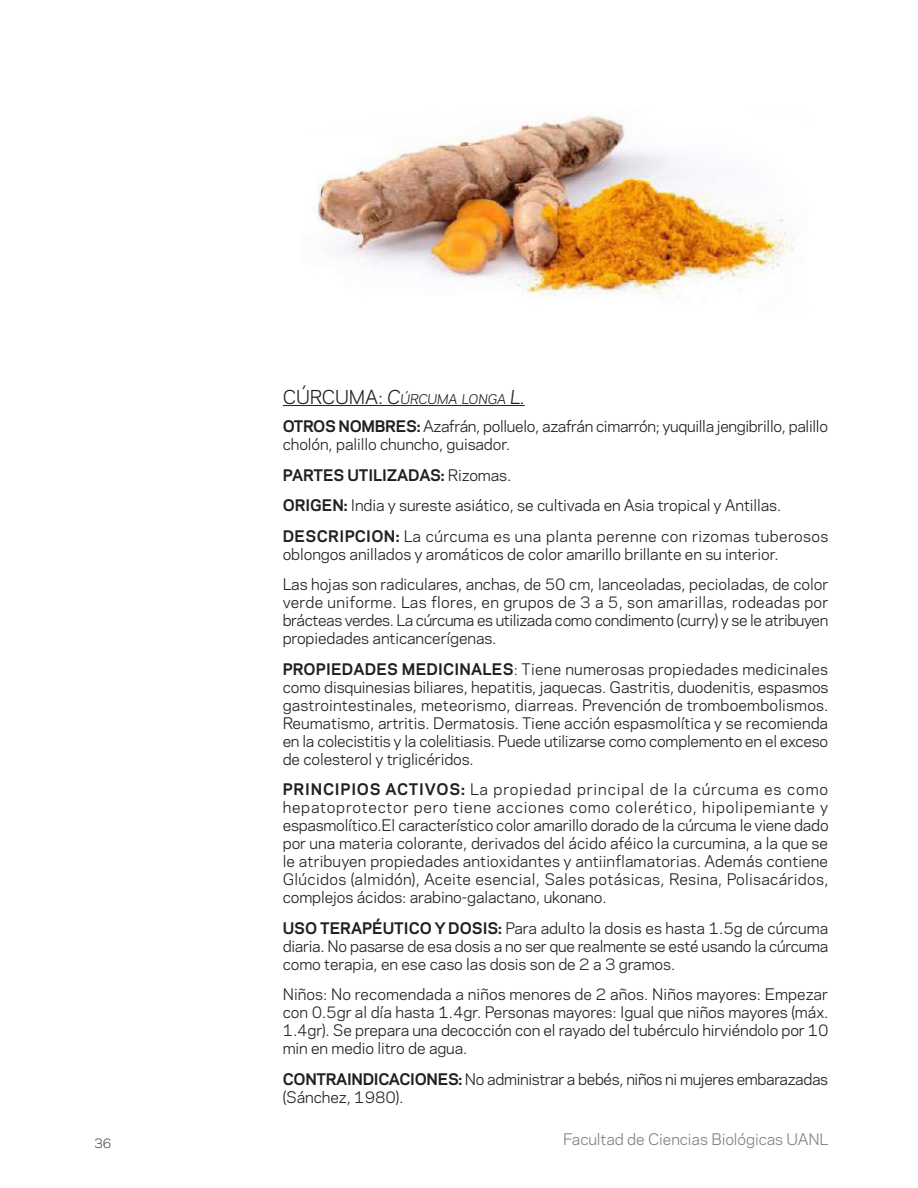
<style>
.page{position:relative;width:918px;height:1188px;background:#fff}
.page>*{position:absolute;margin:0;border:0;box-sizing:border-box;transform-origin:0 0}
.t1{font:15px/18px "Galaxie Polaris";letter-spacing:-.005em;color:#231f20;text-align:justify}
.t2{font:15px/18px "Galaxie Polaris";letter-spacing:-.025em;color:#231f20}
.t3{font:15px "Galaxie Polaris";letter-spacing:-.005em;color:#808285}
.t4{font:700 15px "Galaxie Polaris";letter-spacing:-.005em;color:#231f20}
.t5{font:italic 12.6px "Galaxie Polaris";letter-spacing:-.01em;color:#231f20}
.t6{font:300 12.15px "Galaxie Polaris";color:#231f20}
.s1{font-style:normal;font-size:18px}
.s2{font-size:18px}
.s3{font-weight:700}
.s4{font-weight:400}
</style>
<div class="page">
<hr style="left:283px;top:405px;width:242px;height:1px;background:#231f20">
<img style="left:317px;top:115px;width:477px;height:180px">
<p class="t5" style="left:283px;top:389px;width:243px"><span class="s1">CÚRCU MA:</span> <span class="s2">C</span>ÚRCUMA LONGA <span class="s2">L.</span></p>
<p class="t1" style="left:283px;top:417px;width:547px"><span class="s3">OTROS NOMBRES:</span> Azafrán, polluelo, azafrán cimarrón; yuquilla jengibrillo, palillo cholón, palillo chuncho, guisador.</p>
<p class="t4" style="left:283px;top:464px;width:230px">PARTES UTILIZADAS: <span class="s4">Rizomas.</span></p>
<p class="t1" style="left:283px;top:496px;width:500px"><span class="s3">ORIGEN:</span> India y sureste asiático, se cultivada en Asia tropical y Antillas.</p>
<p class="t1" style="left:283px;top:526px;width:547px"><span class="s3">DESCRIPCION:</span> La cúrcuma es una planta perenne con rizomas tuberosos oblongos anillados y aromáticos de color amarillo brillante en su interior.</p>
<p class="t1" style="left:283px;top:575px;width:547px">Las hojas son radiculares, anchas, de 50 cm, lanceoladas, pecioladas, de color verde uniforme. Las flores, en grupos de 3 a 5, son amarillas, rodeadas por brácteas verdes. La cúrcuma es utilizada como condimento (curry) y se le atribuyen propiedades anticancerígenas.</p>
<p class="t1" style="left:283px;top:659px;width:547px"><span class="s3">PROPIEDADES MEDICINALES</span>: Tiene numerosas propiedades medicinales como disquinesias biliares, hepatitis, jaquecas. Gastritis, duodenitis, espasmos gastrointestinales, meteorismo, diarreas. Prevención de tromboembolismos.<br>Reumatismo, artritis. Dermatosis. Tiene acción espasmolítica y se recomienda en la colecistitis y la colelitiasis. Puede utilizarse como complemento en el exceso de colesterol y triglicéridos.</p>
<p class="t1" style="left:283px;top:780px;width:548px"><span class="s3">PRINCIPIOS ACTIVOS:</span> La propiedad principal de la cúrcuma es como hepatoprotector pero tiene acciones como colerético, hipolipemiante y espasmolítico.El característico color amarillo dorado de la cúrcuma le viene dado por una materia colorante, derivados del ácido aféico la curcumina, a la que se le atribuyen propiedades antioxidantes y antiinflamatorias. Además contiene Glúcidos (almidón), Aceite esencial, Sales potásicas, Resina, Polisacáridos, complejos ácidos: arabino-galactano, ukonano.</p>
<p class="t1" style="left:283px;top:918px;width:547px"><span class="s3">USO TERAPÉUTICO Y DOSIS:</span> Para adulto la dosis es hasta 1.5g de cúrcuma diaria. No pasarse de esa dosis a no ser que realmente se esté usando la cúrcuma como terapia, en ese caso las dosis son de 2 a 3 gramos.</p>
<p class="t1" style="left:283px;top:985px;width:547px">Niños: No recomendada a niños menores de 2 años. Niños mayores: Empezar con 0.5gr al día hasta 1.4gr. Personas mayores: Igual que niños mayores (máx.<br>1.4gr). Se prepara una decocción con el rayado del tubérculo hirviéndolo por 10 min en medio litro de agua.</p>
<p class="t2" style="left:283px;top:1069px;width:547px"><span class="s3">CONTRAINDICACIONES:</span> No administrar a bebés, niños ni mujeres embarazadas (Sánchez, 1980).</p>
<p class="t6" style="left:94px;top:1134px;width:18px">36</p>
<p class="t3" style="left:563px;top:1128px;width:267px">Facultad de Ciencias Biológicas UANL</p>
</div>
